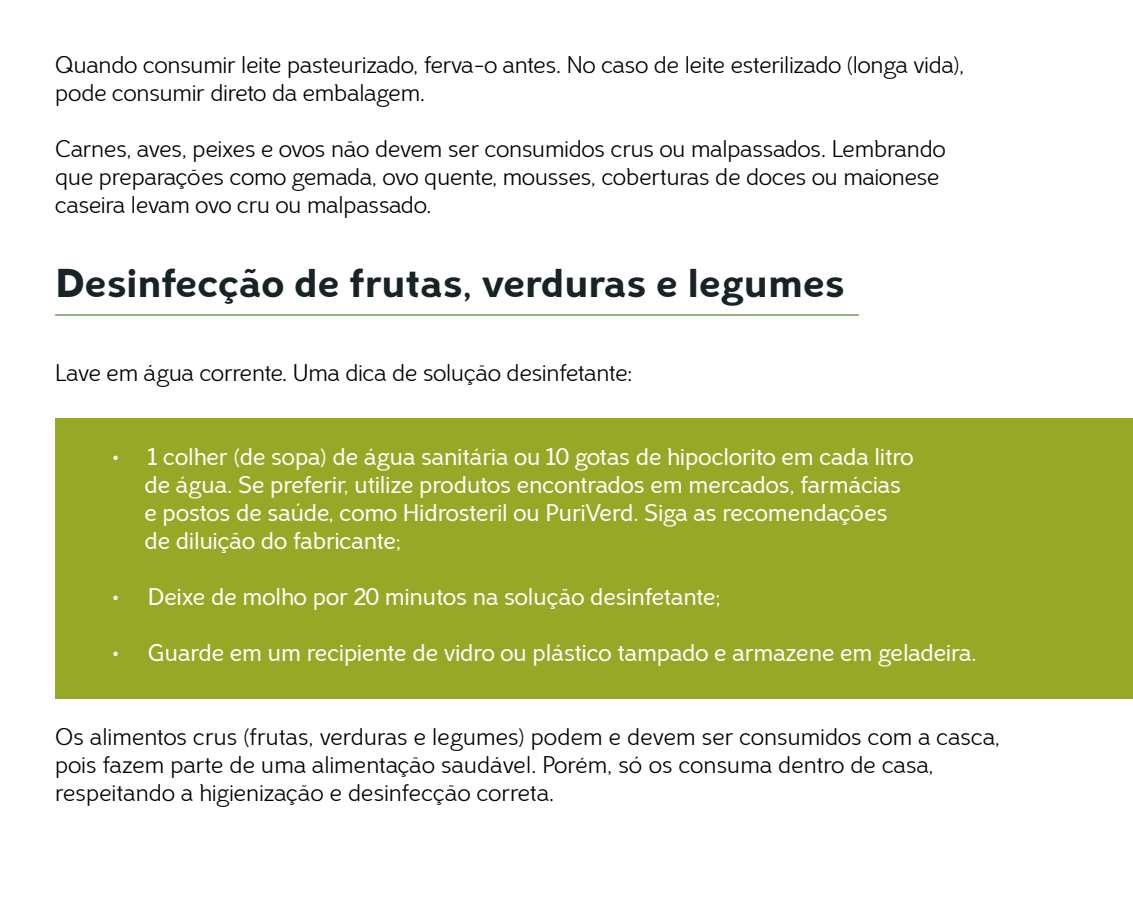
<style>
.page{position:relative;width:1133px;height:906px;background:#fff}
.page>*{position:absolute;margin:0;border:0;box-sizing:border-box;transform-origin:0 0}
.t1{font:40px "Carmen Forte";color:#182326}
.t2{font:24px/28px "Carmen Leve";color:#000}
.t3{font:24px/28px "Carmen";color:#fff}
</style>
<div class="page">
<div style="left:55px;top:418px;width:1078px;height:281px;background:#96a825"></div>
<hr style="left:55px;top:314px;width:804px;height:2px;background:#93b181">
<p class="t2" style="left:55px;top:51px;width:910px">Quando consumir leite pasteurizado, ferva-o antes. No caso de leite esterilizado (longa vida), pode consumir direto da embalagem.</p>
<p class="t2" style="left:55px;top:135px;width:892px">Carnes, aves, peixes e ovos não devem ser consumidos crus ou malpassados. Lembrando que preparações como gemada, ovo quente, mousses, coberturas de doces ou maionese caseira levam ovo cru ou malpassado.</p>
<h1 class="t1" style="left:55px;top:258px;width:791px">Desinfecção de frutas, verduras e legumes</h1>
<p class="t2" style="left:55px;top:359px;width:579px">Lave em água corrente. Uma dica de solução desinfetante:</p>
<p class="t3" style="left:144px;top:443px;width:770px;text-indent:-33px">• 1 colher (de sopa) de água sanitária ou 10 gotas de hipoclorito em cada litro de água. Se preferir, utilize produtos encontrados em mercados, farmácias e postos de saúde, como Hidrosteril ou PuriVerd. Siga as recomendações de diluição do fabricante;</p>
<p class="t3" style="left:112px;top:583px;width:611px">• Deixe de molho por 20 minutos na solução desinfetante;</p>
<p class="t3" style="left:112px;top:639px;width:866px">• Guarde em um recipiente de vidro ou plástico tampado e armazene em geladeira.</p>
<p class="t2" style="left:55px;top:723px;width:946px">Os alimentos crus (frutas, verduras e legumes) podem e devem ser consumidos com a casca, pois fazem parte de uma alimentação saudável. Porém, só os consuma dentro de casa, respeitando a higienização e desinfecção correta.</p>
</div>
